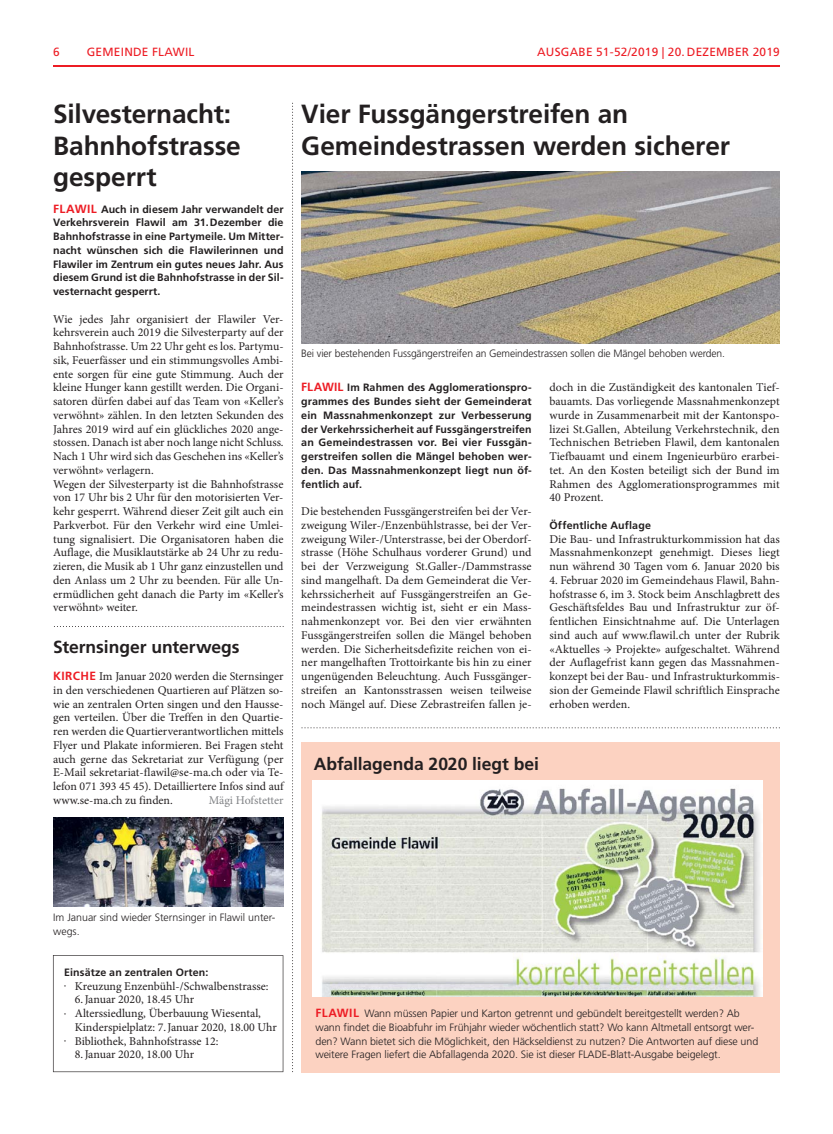
<style>
.page{position:relative;width:833px;height:1134px;background:#fff}
.page>*{position:absolute;margin:0;border:0;box-sizing:border-box;transform-origin:0 0}
.t1{font:700 26.25px/31.2px "Frutiger LT Std";letter-spacing:-.005em;color:#231f20}
.t2{font:700 17.5px "Frutiger LT Std";color:#231f20}
.t3{font:11.88px/13.8px "Minion Pro";color:#231f20;text-align:justify}
.t4{font:11.88px "Frutiger LT Std";letter-spacing:.02em;color:#ed1c24}
.t5{font:11.88px "Minion Pro";letter-spacing:-.005em;color:#808285}
.t6{font:700 10.62px/13.8px "Frutiger LT Std";letter-spacing:.01em;color:#231f20;text-align:justify}
.t7{font:300 10.62px/13.8px "Frutiger LT Std";letter-spacing:-.01em;color:#231f20}
.s1{font-size:11.88px;color:#ed1c24}
.s2{font-family:"Frutiger LT Std";font-weight:700;color:#ed1c24}
.s3{font-weight:700;font-size:11.88px;color:#ed1c24}
</style>
<div class="page">
<div style="left:301px;top:742px;width:479px;height:330px;background:#fcd2c1"></div>
<img style="left:54px;top:818px;width:229px;height:88px">
<img style="left:301px;top:171px;width:479px;height:172px">
<svg style="left:53px;top:955px;width:230px;height:117px"></svg>
<hr style="left:53px;top:65px;width:727px;height:1px;background:#ed1c24">
<svg style="left:292px;top:103px;width:1px;height:969px"></svg>
<svg style="left:301px;top:727px;width:479px;height:1px"></svg>
<svg style="left:54px;top:626px;width:230px;height:1px"></svg>
<img style="left:313px;top:781px;width:449px;height:216px">
<p class="t4" style="left:53px;top:46px;width:8px">6</p>
<p class="t4" style="left:87px;top:46px;width:109px">GEMEINDE FLAWIL</p>
<p class="t4" style="left:537px;top:46px;width:244px">AUSGABE 51-52/2019 | 20. DEZEMBER 2019</p>
<h1 class="t1" style="left:53px;top:100px;width:189px">Silvesternacht:<br>Bahnhofstrasse gesperrt</h1>
<p class="t6" style="left:53px;top:203px;width:232px"><span class="s1">FLAWIL</span> Auch in diesem Jahr verwandelt der Verkehrsverein Flawil am 31. Dezember die Bahnhofstrasse in eine Partymeile. Um Mitter&shy;nacht wünschen sich die Flawilerinnen und Flawiler im Zentrum ein gutes neues Jahr. Aus diesem Grund ist die Bahnhofstrasse in der Sil&shy;vesternacht gesperrt.</p>
<p class="t3" style="left:53px;top:313px;width:232px;text-align:left">Wie jedes Jahr organisiert der Flawiler Ver&shy;kehrsverein auch 2019 die Silvesterparty auf der Bahnhofstrasse. Um 22 Uhr geht es los. Partymu&shy;sik, Feuerfässer und ein stimmungsvolles Ambi&shy;ente sorgen für eine gute Stimmung. Auch der kleine Hunger kann gestillt werden. Die Organi&shy;satoren dürfen dabei auf das Team von «Keller’s verwöhnt» zählen. In den letzten Sekunden des Jahres 2019 wird auf ein glückliches 2020 ange&shy;stossen. Danach ist aber noch lange nicht Schluss.<br>Nach 1 Uhr wird sich das Geschehen ins «Keller’s verwöhnt» verlagern.<br>Wegen der Silvesterparty ist die Bahnhofstrasse von 17 Uhr bis 2 Uhr für den motorisierten Ver&shy;kehr gesperrt. Während dieser Zeit gilt auch ein Parkverbot. Für den Verkehr wird eine Umlei&shy;tung signalisiert. Die Organisatoren haben die Auflage, die Musiklautstärke ab 24 Uhr zu redu&shy;zieren, die Musik ab 1 Uhr ganz einzustellen und den Anlass um 2 Uhr zu beenden. Für alle Un&shy;ermüdlichen geht danach die Party im «Keller’s verwöhnt» weiter.</p>
<h2 class="t2" style="left:53px;top:638px;width:188px">Sternsinger unterwegs</h2>
<p class="t3" style="left:53px;top:670px;width:232px"><span class="s2">KIRCHE</span> Im Januar 2020 werden die Sternsinger in den verschiedenen Quartieren auf Plätzen so&shy;wie an zentralen Orten singen und den Hausse&shy;gen verteilen. Über die Treffen in den Quartie&shy;ren werden die Quartierverantwortlichen mittels Flyer und Plakate informieren. Bei Fragen steht auch gerne das Sekretariat zur Verfügung (per E-Mail sekretariat-flawil@se-ma.ch oder via Te&shy;lefon 071 393 45 45). Detailliertere Infos sind auf www.se-ma.ch zu finden.</p>
<p class="t5" style="left:209px;top:795px;width:76px">Mägi Hofstetter</p>
<h1 class="t1" style="left:301px;top:100px;width:430px">Vier Fussgängerstreifen an<br>Gemeindestrassen werden sicherer</h1>
<p class="t7" style="left:301px;top:347px;width:425px">Bei vier bestehenden Fussgängerstreifen an Gemeindestrassen sollen die Mängel behoben werden.</p>
<p class="t6" style="left:301px;top:381px;width:232px"><span class="s1">FLAWIL</span> Im Rahmen des Agglomerationspro&shy;grammes des Bundes sieht der Gemeinderat ein Massnahmenkonzept zur Verbesserung der Verkehrssicherheit auf Fussgängerstreifen an Gemeindestrassen vor. Bei vier Fussgän&shy;gerstreifen sollen die Mängel behoben wer&shy;den. Das Massnahmenkonzept liegt nun öf&shy;fentlich auf.</p>
<p class="t3" style="left:301px;top:505px;width:232px">Die bestehenden Fussgängerstreifen bei der Ver&shy;zweigung Wiler-/Enzenbühlstrasse, bei der Ver&shy;zweigung Wiler-/Unterstrasse, bei der Oberdorf&shy;strasse (Höhe Schulhaus vorderer Grund) und bei der Verzweigung St.Galler-/Dammstrasse sind mangelhaft. Da dem Gemeinderat die Ver&shy;kehrssicherheit auf Fussgängerstreifen an Ge&shy;meindestrassen wichtig ist, sieht er ein Mass&shy;nahmenkonzept vor. Bei den vier erwähnten Fussgängerstreifen sollen die Mängel behoben werden. Die Sicherheitsdefizite reichen von ei&shy;ner mangelhaften Trottoirkante bis hin zu einer ungenügenden Beleuchtung. Auch Fussgänger&shy;streifen an Kantonsstrassen weisen teilweise noch Mängel auf. Diese Zebrastreifen fallen je-</p>
<p class="t3" style="left:549px;top:382px;width:232px">doch in die Zuständigkeit des kantonalen Tief&shy;bauamts. Das vorliegende Massnahmenkonzept wurde in Zusammenarbeit mit der Kantonspo&shy;lizei St.Gallen, Abteilung Verkehrstechnik, den Technischen Betrieben Flawil, dem kantonalen Tiefbauamt und einem Ingenieurbüro erarbei&shy;tet. An den Kosten beteiligt sich der Bund im Rahmen des Agglomerationsprogrammes mit 40 Prozent.</p>
<p class="t6" style="left:549px;top:519px;width:103px">Öffentliche Auflage</p>
<p class="t3" style="left:549px;top:533px;width:232px">Die Bau- und Infrastrukturkommission hat das Massnahmenkonzept genehmigt. Dieses liegt nun während 30 Tagen vom 6. Januar 2020 bis</p>
<p class="t3" style="left:549px;top:574px;width:232px">4. Februar 2020 im Gemeindehaus Flawil, Bahn&shy;hofstrasse 6, im 3. Stock beim Anschlagbrett des Geschäftsfeldes Bau und Infrastruktur zur öf&shy;fentlichen Einsichtnahme auf. Die Unterlagen sind auch auf www.flawil.ch unter der Rubrik «Aktuelles → Projekte» aufgeschaltet. Während der Auflagefrist kann gegen das Massnahmen&shy;konzept bei der Bau- und Infrastrukturkommis&shy;sion der Gemeinde Flawil schriftlich Einsprache erhoben werden.</p>
<h2 class="t2" style="left:314px;top:755px;width:227px">Abfallagenda 2020 liegt bei</h2>
<p class="t7" style="left:53px;top:911px;width:224px">Im Januar sind wieder Sternsinger in Flawil unter&shy;wegs.</p>
<p class="t6" style="left:64px;top:966px;width:146px">Einsätze an zentralen Orten:</p>
<p class="t3" style="left:64px;top:980px;width:206px"><sup>•</sup> Kreuzung Enzenbühl-/Schwalbenstrasse:</p>
<p class="t3" style="left:75px;top:994px;width:121px">6. Januar 2020, 18.45 Uhr</p>
<p class="t3" style="left:75px;top:1007px;width:204px;text-indent:-11px"><sup>•</sup> Alterssiedlung, Überbauung Wiesental,<br>Kinderspielplatz: 7. Januar 2020, 18.00 Uhr</p>
<p class="t3" style="left:64px;top:1035px;width:156px"><sup>•</sup> Bibliothek, Bahnhofstrasse 12:</p>
<p class="t3" style="left:75px;top:1049px;width:121px">8. Januar 2020, 18.00 Uhr</p>
<p class="t7" style="left:315px;top:1007px;width:444px"><span class="s3">FLAWIL</span> Wann müssen Papier und Karton getrennt und gebündelt bereitgestellt werden? Ab wann findet die Bioabfuhr im Frühjahr wieder wöchentlich statt? Wo kann Altmetall entsorgt wer&shy;den? Wann bietet sich die Möglichkeit, den Häckseldienst zu nutzen? Die Antworten auf diese und weitere Fragen liefert die Abfallagenda 2020. Sie ist dieser FLADE-Blatt-Ausgabe beigelegt.</p>
</div>
